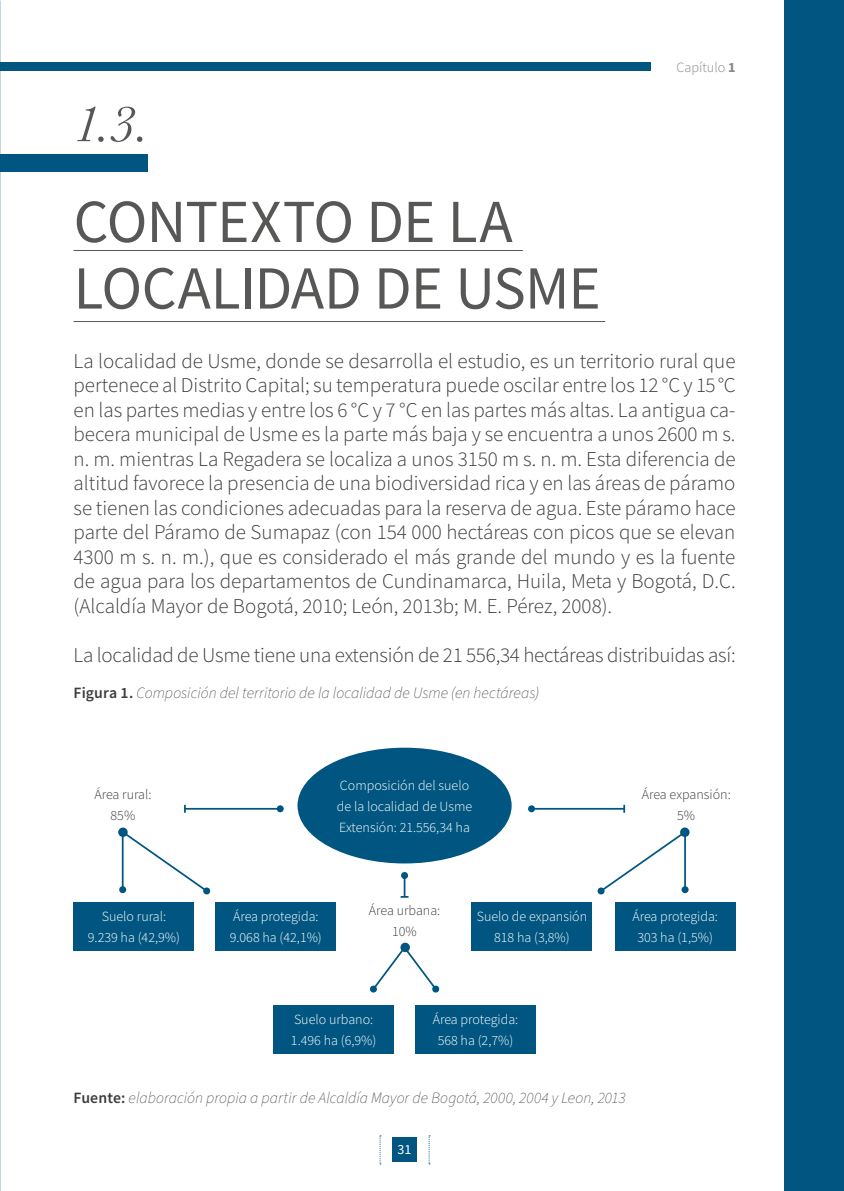
<style>
.page{position:relative;width:844px;height:1191px;background:#fff}
.page>*{position:absolute;margin:0;border:0;box-sizing:border-box;transform-origin:0 0}
.t1{font:61.25px/66.5px "Source Sans Pro";letter-spacing:-.015em;color:#575756}
.t2{font:italic 52.5px "Baskerville";color:#575756}
.t3{font:300 21px/24.5px "Source Sans Pro";letter-spacing:-.01em;color:#3c3c3b;text-align:justify}
.t4{font:italic 200 15.75px "Source Sans Pro";color:#3c3c3b}
.t5{font:300 14.17px "Source Sans Pro";color:#878787}
.t6{font:300 14px/21px "Source Sans Pro";color:#fff;text-align:center}
.t7{font:300 14px/21px "Source Sans Pro";color:#3c3c3b;text-align:center}
.t8{font:14px "Source Sans Pro";color:#fff}
.s1{font-weight:700}
.s2{font-weight:600;font-style:normal}
</style>
<div class="page">
<div style="left:0;top:154px;width:147px;height:18px;background:#005681"></div>
<hr style="left:74px;top:250px;width:448px;height:1px;background:#575756">
<hr style="left:74px;top:321px;width:531px;height:1px;background:#575756">
<div style="left:784px;top:0;width:59px;height:1191px;background:#005681"></div>
<div style="left:297px;top:747px;width:214px;height:116px;background:#005681;border-radius:50%"></div>
<div style="left:471px;top:902px;width:121px;height:48px;background:#005681"></div>
<div style="left:614px;top:902px;width:121px;height:48px;background:#005681"></div>
<div style="left:74px;top:902px;width:120px;height:48px;background:#005681"></div>
<div style="left:215px;top:902px;width:121px;height:48px;background:#005681"></div>
<div style="left:273px;top:1005px;width:121px;height:48px;background:#005681"></div>
<div style="left:415px;top:1005px;width:121px;height:48px;background:#005681"></div>
<hr style="left:185px;top:808px;width:95px;height:1px;background:#005681">
<svg style="left:184px;top:805px;width:2px;height:7px"></svg>
<div style="left:276px;top:805px;width:8px;height:7px;background:#005681;border-radius:50%"></div>
<hr style="left:403px;top:875px;width:2px;height:22px;background:#005681">
<div style="left:401px;top:872px;width:7px;height:7px;background:#005681;border-radius:50%"></div>
<hr style="left:531px;top:808px;width:93px;height:1px;background:#005681">
<div style="left:528px;top:805px;width:7px;height:7px;background:#005681;border-radius:50%"></div>
<svg style="left:623px;top:805px;width:2px;height:7px"></svg>
<svg style="left:120px;top:834px;width:90px;height:60px"></svg>
<hr style="left:122px;top:831px;width:1px;height:58px;background:#005681">
<div style="left:119px;top:886px;width:7px;height:7px;background:#005681;border-radius:50%"></div>
<div style="left:118px;top:827px;width:10px;height:10px;background:#005681;border-radius:50%"></div>
<svg style="left:370px;top:949px;width:69px;height:44px"></svg>
<svg style="left:400px;top:942px;width:10px;height:10px"></svg>
<svg style="left:597px;top:829px;width:90px;height:65px"></svg>
<hr style="left:684px;top:831px;width:1px;height:58px;background:#005681">
<div style="left:681px;top:886px;width:7px;height:7px;background:#005681;border-radius:50%"></div>
<div style="left:680px;top:827px;width:9px;height:10px;background:#005681;border-radius:50%"></div>
<div style="left:0;top:63px;width:650px;height:8px;background:#005681"></div>
<svg style="left:379px;top:1135px;width:2px;height:29px"></svg>
<svg style="left:428px;top:1135px;width:2px;height:29px"></svg>
<div style="left:392px;top:1137px;width:24px;height:25px;background:#005681"></div>
<h2 class="t2" style="left:73px;top:89px;width:76px">1.3.</h2>
<h1 class="t1" style="left:73px;top:188px;width:528px">CONTEXTO DE LA<br>LOCALIDAD DE USME</h1>
<p class="t5" style="left:676px;top:59px;width:60px">Capítulo <span class="s1">1</span></p>
<p class="t3" style="left:74px;top:348px;width:663px">La localidad de Usme, donde se desarrolla el estudio, es un territorio rural que pertenece al Distrito Capital; su temperatura puede oscilar entre los 12 °C y 15 °C en las partes medias y entre los 6 °C y 7 °C en las partes más altas. La antigua ca&shy;becera municipal de Usme es la parte más baja y se encuentra a unos 2600 m s. n. m. mientras La Regadera se localiza a unos 3150 m s. n. m. Esta diferencia de altitud favorece la presencia de una biodiversidad rica y en las áreas de páramo se tienen las condiciones adecuadas para la reserva de agua. Este páramo hace parte del Páramo de Sumapaz (con 154 000 hectáreas con picos que se elevan 4300 m s. n. m.), que es considerado el más grande del mundo y es la fuente de agua para los departamentos de Cundinamarca, Huila, Meta y Bogotá, D.C. (Alcaldía Mayor de Bogotá, 2010; León, 2013b; M. E. Pérez, 2008).</p>
<p class="t3" style="left:74px;top:642px;width:663px">La localidad de Usme tiene una extensión de 21 556,34 hectáreas distribuidas así:</p>
<p class="t4" style="left:74px;top:682px;width:467px"><span class="s2">Figura 1.</span> Composición del territorio de la localidad de Usme (en hectáreas)</p>
<p class="t6" style="left:337px;top:774px;width:137px;text-align:left">Composición del suelo de la localidad de Usme<br>Extensión: 21.556,34 ha</p>
<p class="t7" style="left:94px;top:784px;width:59px">Área rural:<br>85%</p>
<p class="t7" style="left:641px;top:784px;width:90px">Área expansión:<br>5%</p>
<p class="t7" style="left:369px;top:900px;width:73px">Área urbana:<br>10%</p>
<p class="t6" style="left:632px;top:906px;width:87px">Área protegida:<br>303 ha (1,5%)</p>
<p class="t6" style="left:230px;top:906px;width:94px;text-align:left">Área protegida:<br>9.068 ha (42,1%)</p>
<p class="t6" style="left:88px;top:906px;width:94px">Suelo rural:<br>9.239 ha (42,9%)</p>
<p class="t6" style="left:476px;top:906px;width:112px">Suelo de expansión<br>818 ha (3,8%)</p>
<p class="t6" style="left:291px;top:1009px;width:87px;text-align:left">Suelo urbano:<br>1.496 ha (6,9%)</p>
<p class="t6" style="left:432px;top:1009px;width:87px">Área protegida:<br>568 ha (2,7%)</p>
<p class="t4" style="left:74px;top:1087px;width:553px"><span class="s2">Fuente:</span> elaboración propia a partir de Alcaldía Mayor de Bogotá, 2000, 2004 y Leon, 2013</p>
<p class="t8" style="left:397px;top:1140px;width:15px">31</p>
</div>
